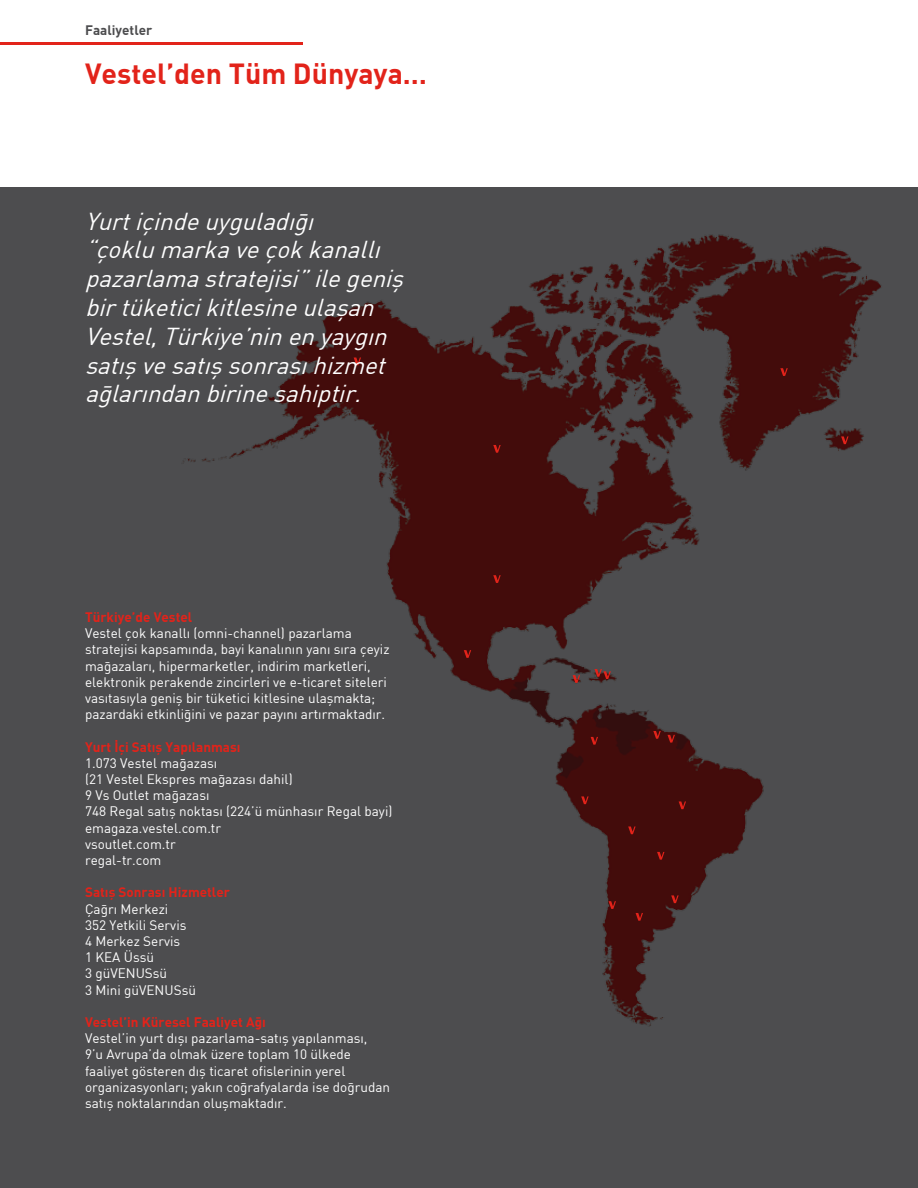
<style>
.page{position:relative;width:918px;height:1188px;background:#fff}
.page>*{position:absolute;margin:0;border:0;box-sizing:border-box;transform-origin:0 0}
.t1{font:700 28.5px "DIN";color:#e2231a}
.t2{font:italic 24px/28.8px "DIN";color:#fff}
.t3{font:13.5px/16.2px "DIN";color:#fff}
.t4{font:700 13.5px "DIN";color:#e2231a}
.t5{font:700 13.5px "DIN";color:#4d4d4f}
</style>
<div class="page">
<div style="left:0;top:187px;width:918px;height:1001px;background:#4d4d4f"></div>
<hr style="left:0;top:42px;width:303px;height:3px;background:#e2231a">
<img style="left:183px;top:234px;width:698px;height:792px">
<svg style="left:841px;top:436px;width:8px;height:8px"></svg>
<svg style="left:493px;top:575px;width:8px;height:8px"></svg>
<svg style="left:591px;top:737px;width:7px;height:8px"></svg>
<svg style="left:595px;top:669px;width:16px;height:10px"></svg>
<svg style="left:573px;top:675px;width:7px;height:8px"></svg>
<svg style="left:581px;top:796px;width:8px;height:8px"></svg>
<svg style="left:679px;top:801px;width:7px;height:8px"></svg>
<svg style="left:668px;top:735px;width:7px;height:8px"></svg>
<svg style="left:653px;top:731px;width:8px;height:8px"></svg>
<svg style="left:628px;top:827px;width:8px;height:7px"></svg>
<svg style="left:657px;top:852px;width:7px;height:8px"></svg>
<svg style="left:636px;top:913px;width:7px;height:8px"></svg>
<svg style="left:609px;top:901px;width:7px;height:8px"></svg>
<svg style="left:671px;top:895px;width:8px;height:8px"></svg>
<svg style="left:354px;top:358px;width:7px;height:7px"></svg>
<svg style="left:493px;top:445px;width:8px;height:8px"></svg>
<svg style="left:464px;top:650px;width:7px;height:8px"></svg>
<svg style="left:780px;top:368px;width:8px;height:8px"></svg>
<p class="t5" style="left:85px;top:21px;width:69px">Faaliyetler</p>
<h1 class="t1" style="left:85px;top:55px;width:344px">Vestel’den Tüm Dünyaya…</h1>
<h2 class="t2" style="left:85px;top:206px;width:327px">Yurtiçindeuyguladığı “çoklumarkaveçokkanallı pazarlamastratejisi”ilegeniş birtüketicikitlesineulaşan<br>Vestel,Türkiye’ninenyaygın satışvesatışsonrasıhizmet ağlarındanbirinesahiptir.</h2>
<p class="t4" style="left:85px;top:608px;width:109px">Türkiye’de Vestel</p>
<p class="t3" style="left:85px;top:625px;width:306px">Vestel çok kanallı (omni-channel) pazarlama stratejisi kapsamında, bayi kanalının yanı sıra çeyiz mağazaları, hipermarketler, indirim marketleri, elektronik perakende zincirleri ve e-ticaret siteleri vasıtasıyla geniş bir tüketici kitlesine ulaşmakta; pazardaki etkinliğini ve pazar payını artırmaktadır.</p>
<p class="t4" style="left:85px;top:738px;width:157px">Yurt İçi Satış Yapılanması</p>
<p class="t3" style="left:85px;top:755px;width:309px">1.073 Vestel mağazası<br>(21 Vestel Ekspres mağazası dahil)<br>9 Vs Outlet mağazası<br>748 Regal satış noktası (224’ü münhasır Regal bayi) emagaza.vestel.com.tr<br>vsoutlet.com.tr<br>regal-tr.com</p>
<p class="t4" style="left:85px;top:884px;width:146px">Satış Sonrası Hizmetler</p>
<p class="t3" style="left:85px;top:900px;width:112px">Çağrı Merkezi<br>352 Yetkili Servis<br>4 Merkez Servis<br>1 KEA Üssü<br>3 güVENUSsü<br>3 Mini güVENUSsü</p>
<p class="t4" style="left:85px;top:1013px;width:182px">Vestel’in Küresel Faaliyet Ağı</p>
<p class="t3" style="left:85px;top:1030px;width:307px">Vestel’in yurt dışı pazarlama-satış yapılanması,<br>9’u Avrupa’da olmak üzere toplam 10 ülkede faaliyet gösteren dış ticaret ofislerinin yerel organizasyonları; yakın coğrafyalarda ise doğrudan satış noktalarından oluşmaktadır.</p>
</div>
